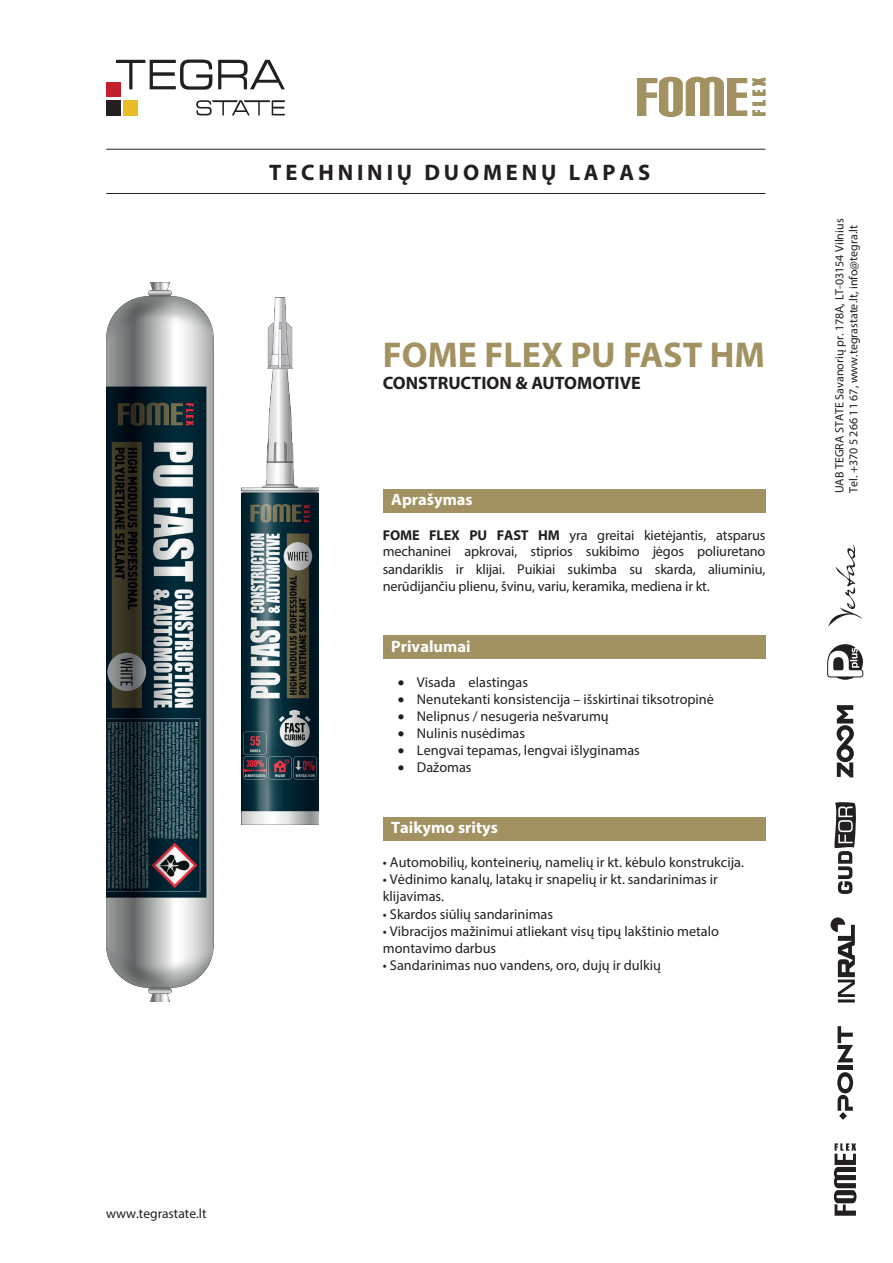
<style>
.page{position:relative;width:893px;height:1263px;background:#fff}
.page>*{position:absolute;margin:0;border:0;box-sizing:border-box;transform-origin:0 0}
.t1{font:700 36px "Myriad Pro";color:#a29161}
.t2{font:700 22.5px "Myriad Pro";letter-spacing:.17em;color:#231f20}
.t3{font:700 18px "Myriad Pro";color:#231f20}
.t4{font:700 16.5px "Myriad Pro";color:#fff}
.t5{font:14.25px/17.1px "Myriad Pro";color:#231f20}
.t6{font:13.5px "Myriad Pro";color:#231f20}
.t7{font:12px/14px "Myriad Pro";color:#231f20}
.s1{font-weight:700}
</style>
<div class="page">
<hr style="left:106px;top:193px;width:659px;height:1px;background:#231f20">
<hr style="left:106px;top:149px;width:659px;height:1px;background:#231f20">
<div style="left:106px;top:82px;width:14px;height:15px;background:#c31f2d"></div>
<div style="left:124px;top:100px;width:14px;height:15px;background:#eabc27"></div>
<div style="left:106px;top:100px;width:14px;height:15px;background:#231f20"></div>
<svg style="left:116px;top:60px;width:169px;height:30px"></svg>
<svg style="left:196px;top:100px;width:89px;height:15px"></svg>
<svg style="left:834px;top:1143px;width:22px;height:73px"></svg>
<hr style="left:838px;top:1066px;width:15px;height:4px;background:#231f20">
<svg style="left:838px;top:1026px;width:15px;height:36px"></svg>
<svg style="left:837px;top:1072px;width:16px;height:39px"></svg>
<svg style="left:839px;top:1112px;width:8px;height:8px"></svg>
<svg style="left:827px;top:644px;width:36px;height:36px"></svg>
<svg style="left:828px;top:544px;width:34px;height:83px"></svg>
<hr style="left:838px;top:999px;width:17px;height:3px;background:#231f20">
<svg style="left:830px;top:917px;width:25px;height:80px"></svg>
<svg style="left:834px;top:802px;width:22px;height:92px"></svg>
<svg style="left:837px;top:705px;width:17px;height:72px"></svg>
<div style="left:383px;top:489px;width:382px;height:23px;background:#a29161"></div>
<div style="left:383px;top:636px;width:382px;height:23px;background:#a29161"></div>
<div style="left:383px;top:817px;width:382px;height:23px;background:#a29161"></div>
<svg style="left:637px;top:77px;width:128px;height:40px"></svg>
<img style="left:241px;top:298px;width:78px;height:527px">
<img style="left:106px;top:283px;width:107px;height:719px">
<h2 class="t2" style="left:269px;top:158px;width:382px">TECHNINIŲ DUOMENŲ LAPAS</h2>
<h1 class="t1" style="left:383px;top:332px;width:384px">FOME FLEX PU FAST HM</h1>
<p class="t3" style="left:383px;top:371px;width:260px">CONSTRUCTION &amp; AUTOMOTIVE</p>
<p class="t4" style="left:391px;top:488px;width:83px">Aprašymas</p>
<p class="t5" style="left:383px;top:526px;width:384px;text-align:justify"><span class="s1">FOME FLEX PU FAST HM</span> yra greitai kietėjantis, atsparus mechaninei apkrovai, stiprios sukibimo jėgos poliuretano sandariklis ir klijai. Puikiai sukimba su skarda, aliuminiu, nerūdijančiu plienu, švinu, variu, keramika, mediena ir kt.</p>
<p class="t4" style="left:391px;top:635px;width:81px">Privalumai</p>
<p class="t5" style="left:398px;top:673px;width:132px">• Visada elastingas</p>
<p class="t5" style="left:398px;top:690px;width:318px">• Nenutekanti konsistencija – išskirtinai tiksotropinė</p>
<p class="t5" style="left:398px;top:707px;width:212px">• Nelipnus / nesugeria nešvarumų</p>
<p class="t5" style="left:398px;top:724px;width:129px">• Nulinis nusėdimas</p>
<p class="t5" style="left:398px;top:741px;width:243px">• Lengvai tepamas, lengvai išlyginamas</p>
<p class="t5" style="left:398px;top:758px;width:75px">• Dažomas</p>
<p class="t4" style="left:391px;top:816px;width:108px">Taikymo sritys</p>
<p class="t5" style="left:383px;top:854px;width:363px">• Automobilių, konteinerių, namelių ir kt. kėbulo konstrukcija.</p>
<p class="t5" style="left:383px;top:871px;width:336px">• Vėdinimo kanalų, latakų ir snapelių ir kt. sandarinimas ir klijavimas.</p>
<p class="t5" style="left:383px;top:905px;width:172px">• Skardos siūlių sandarinimas</p>
<p class="t5" style="left:383px;top:922px;width:338px">• Vibracijos mažinimui atliekant visų tipų lakštinio metalo montavimo darbus</p>
<p class="t5" style="left:383px;top:957px;width:279px">• Sandarinimas nuo vandens, oro, dujų ir dulkių</p>
<p class="t7" style="left:832px;top:493px;width:276px;rotate:-90deg">UAB TEGRA STATE Savanorių pr. 178A, LT-03154 Vilnius<br>Tel. +370 5 266 11 67, www.tegrastate.lt, info@tegra.lt</p>
<p class="t6" style="left:106px;top:1205px;width:102px">www.tegrastate.lt</p>
</div>
